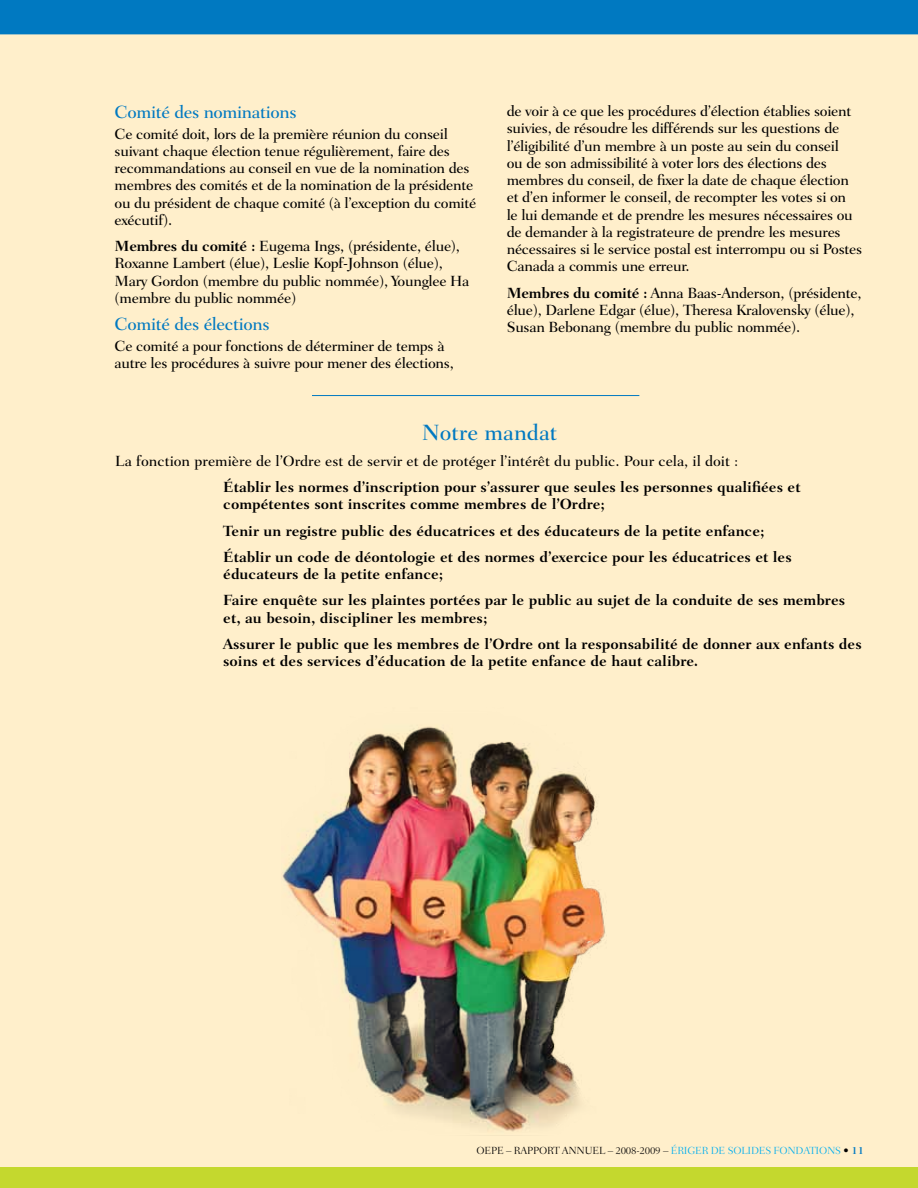
<style>
.page{position:relative;width:918px;height:1188px;background:#ffefcb}
.page>*{position:absolute;margin:0;border:0;box-sizing:border-box;transform-origin:0 0}
.t1{font:500 22.5px "Fairfield LH";color:#0079c1}
.t2{font:500 18px "Fairfield LH";letter-spacing:-.02em;color:#0079c1}
.t3{font:500 15px/17.2px "Fairfield LH";letter-spacing:-.02em;color:#000}
.t4{font:700 15px/26.2px "Fairfield LH";color:#000}
.t5{font:500 15px "Fairfield LH";color:#000}
.t6{font:300 10.5px "Fairfield LH";letter-spacing:-.02em;color:#000}
.s1{font-weight:700}
.s2{color:#00aeef}
.s3{font-weight:700;color:#0079c1}
</style>
<div class="page">
<div style="left:0;top:0;width:918px;height:34px;background:#0079c1"></div>
<div style="left:0;top:1167px;width:918px;height:21px;background:#c4d82e"></div>
<img style="left:282px;top:726px;width:323px;height:406px">
<hr style="left:312px;top:395px;width:327px;height:1px;background:#0079c1">
<p class="t2" style="left:115px;top:102px;width:184px">Comité des nominations</p>
<p class="t3" style="left:115px;top:125px;width:363px">Ce comité doit, lors de la première réunion du conseil suivant chaque élection tenue régulièrement, faire des recommandations au conseil en vue de la nomination des membres des comités et de la nomination de la présidente ou du président de chaque comité (à l’exception du comité exécutif).</p>
<p class="t3" style="left:115px;top:238px;width:356px"><span class="s1">Membres du comité :</span> Eugema Ings, (présidente, élue), Roxanne Lambert (élue), Leslie Kopf-Johnson (élue), Mary Gordon (membre du public nommée), Younglee Ha (membre du public nommée)</p>
<p class="t2" style="left:115px;top:314px;width:157px">Comité des élections</p>
<p class="t3" style="left:115px;top:337px;width:341px">Ce comité a pour fonctions de déterminer de temps à autre les procédures à suivre pour mener des élections,</p>
<p class="t3" style="left:507px;top:103px;width:357px">de voir à ce que les procédures d’élection établies soient suivies, de résoudre les différends sur les questions de l’éligibilité d’un membre à un poste au sein du conseil<br>ou de son admissibilité à voter lors des élections des membres du conseil, de fixer la date de chaque élection et d’en informer le conseil, de recompter les votes si on<br>le lui demande et de prendre les mesures nécessaires ou de demander à la registrateure de prendre les mesures nécessaires si le service postal est interrompu ou si Postes Canada a commis une erreur.</p>
<p class="t3" style="left:507px;top:284px;width:356px"><span class="s1">Membres du comité :</span> Anna Baas-Anderson, (présidente, élue), Darlene Edgar (élue), Theresa Kralovensky (élue),<br>Susan Bebonang (membre du public nommée).</p>
<h1 class="t1" style="left:422px;top:419px;width:137px">Notre mandat</h1>
<p class="t5" style="left:115px;top:452px;width:625px">La fonction première de l’Ordre est de servir et de protéger l’intérêt du public. Pour cela, il doit :</p>
<p class="t4" style="left:223px;top:479px;width:579px;line-height:17.2px">Établir les normes d’inscription pour s’assurer que seules les personnes qualifiées et compétentes sont inscrites comme membres de l’Ordre;</p>
<p class="t4" style="left:223px;top:518px;width:570px">Tenir un registre public des éducatrices et des éducateurs de la petite enfance;<br>Établir un code de déontologie et des normes d’exercice pour les éducatrices et les</p>
<p class="t4" style="left:223px;top:561px;width:623px">éducateurs de la petite enfance;<br>Faire enquête sur les plaintes portées par le public au sujet de la conduite de ses membres</p>
<p class="t4" style="left:223px;top:605px;width:640px">et, au besoin, discipliner les membres;<br>Assurer le public que les membres de l’Ordre ont la responsabilité de donner aux enfants des</p>
<p class="t4" style="left:223px;top:648px;width:477px">soins et des services d’éducation de la petite enfance de haut calibre.</p>
<p class="t6" style="left:476px;top:1144px;width:15px">OEPE</p>
<p class="t6" style="left:506px;top:1144px;width:359px">– RAPPORT ANNUEL – 2008-2009 – <span class="s2">ÉRIGER DE SOLIDES FONDATIONS</span> • <span class="s3">11</span></p>
</div>
